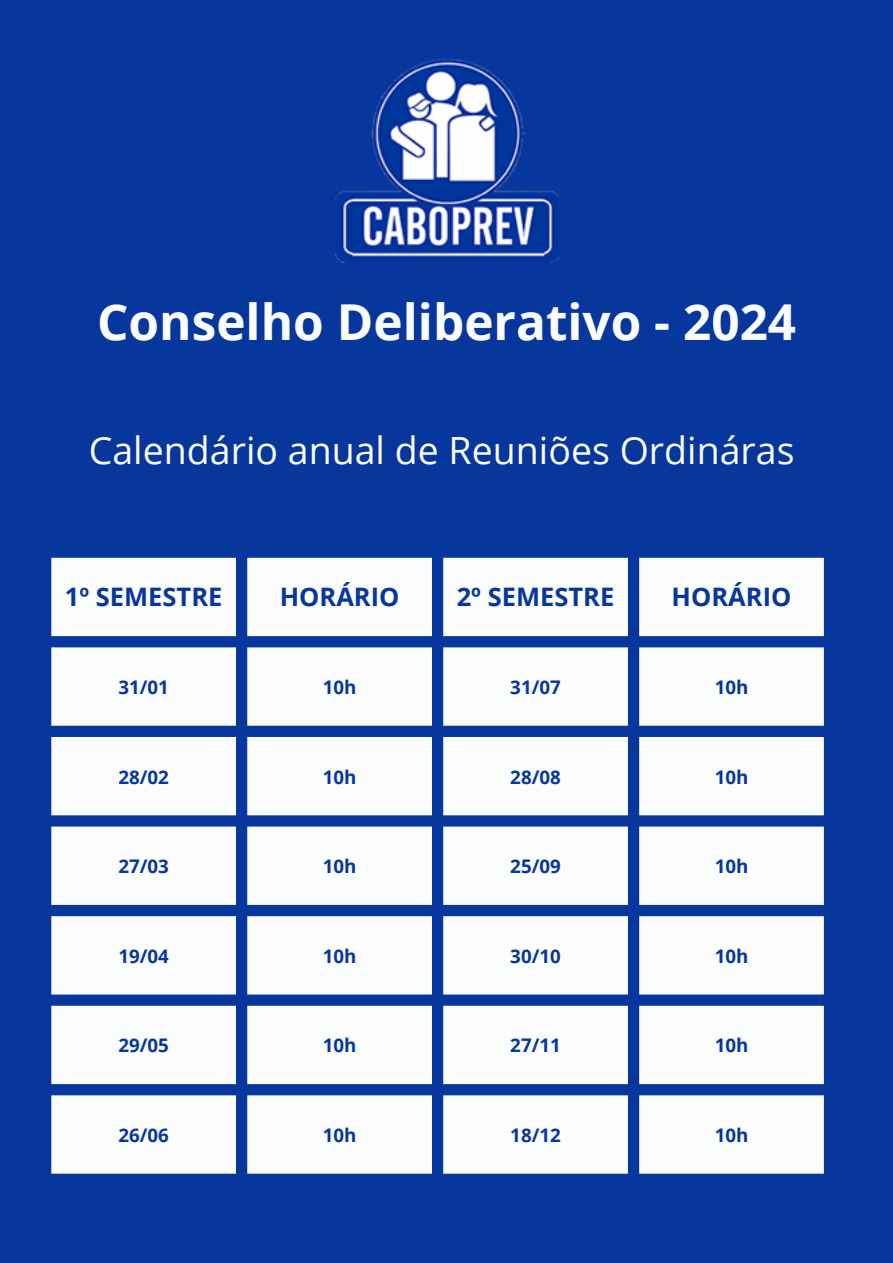
<style>
.page{position:relative;width:893px;height:1263px;background:#07369c}
.page>*{position:absolute;margin:0;border:0;box-sizing:border-box;transform-origin:0 0}
.t1{font:700 49.5px "Open Sans";color:#fbfcfc}
.t2{font:37.5px "Open Sans";color:#fbfcfc}
.t3{font:700 25.5px "Open Sans";color:#07369c}
.t4{font:700 18.75px "Open Sans";color:#07369c}
</style>
<div class="page">
<img style="left:335px;top:59px;width:223px;height:203px">
<svg style="left:51px;top:558px;width:773px;height:616px;background:#d6deed"></svg>
<p class="t1" style="left:97px;top:287px;width:700px">Conselho Deliberativo - 2024</p>
<p class="t2" style="left:89px;top:423px;width:707px">Calendário anual de Reuniões Ordináras</p>
<h1 class="t3" style="left:65px;top:579px;width:159px">1º SEMESTRE</h1>
<p class="t3" style="left:280px;top:579px;width:121px">HORÁRIO</p>
<p class="t3" style="left:457px;top:579px;width:159px">2º SEMESTRE</p>
<p class="t3" style="left:671px;top:579px;width:121px">HORÁRIO</p>
<p class="t4" style="left:118px;top:674px;width:52px">31/01</p>
<p class="t4" style="left:323px;top:674px;width:35px">10h</p>
<p class="t4" style="left:510px;top:674px;width:52px">31/07</p>
<p class="t4" style="left:714px;top:674px;width:35px">10h</p>
<p class="t4" style="left:118px;top:764px;width:52px">28/02</p>
<p class="t4" style="left:323px;top:764px;width:35px">10h</p>
<p class="t4" style="left:510px;top:764px;width:52px">28/08</p>
<p class="t4" style="left:714px;top:764px;width:35px">10h</p>
<p class="t4" style="left:118px;top:853px;width:52px">27/03</p>
<p class="t4" style="left:323px;top:853px;width:35px">10h</p>
<p class="t4" style="left:510px;top:853px;width:52px">25/09</p>
<p class="t4" style="left:714px;top:853px;width:35px">10h</p>
<p class="t4" style="left:118px;top:943px;width:52px">19/04</p>
<p class="t4" style="left:323px;top:943px;width:35px">10h</p>
<p class="t4" style="left:510px;top:943px;width:52px">30/10</p>
<p class="t4" style="left:714px;top:943px;width:35px">10h</p>
<p class="t4" style="left:118px;top:1032px;width:52px">29/05</p>
<p class="t4" style="left:323px;top:1032px;width:35px">10h</p>
<p class="t4" style="left:510px;top:1032px;width:52px">27/11</p>
<p class="t4" style="left:714px;top:1032px;width:35px">10h</p>
<p class="t4" style="left:118px;top:1122px;width:52px">26/06</p>
<p class="t4" style="left:323px;top:1122px;width:35px">10h</p>
<p class="t4" style="left:510px;top:1122px;width:52px">18/12</p>
<p class="t4" style="left:714px;top:1122px;width:35px">10h</p>
</div>
